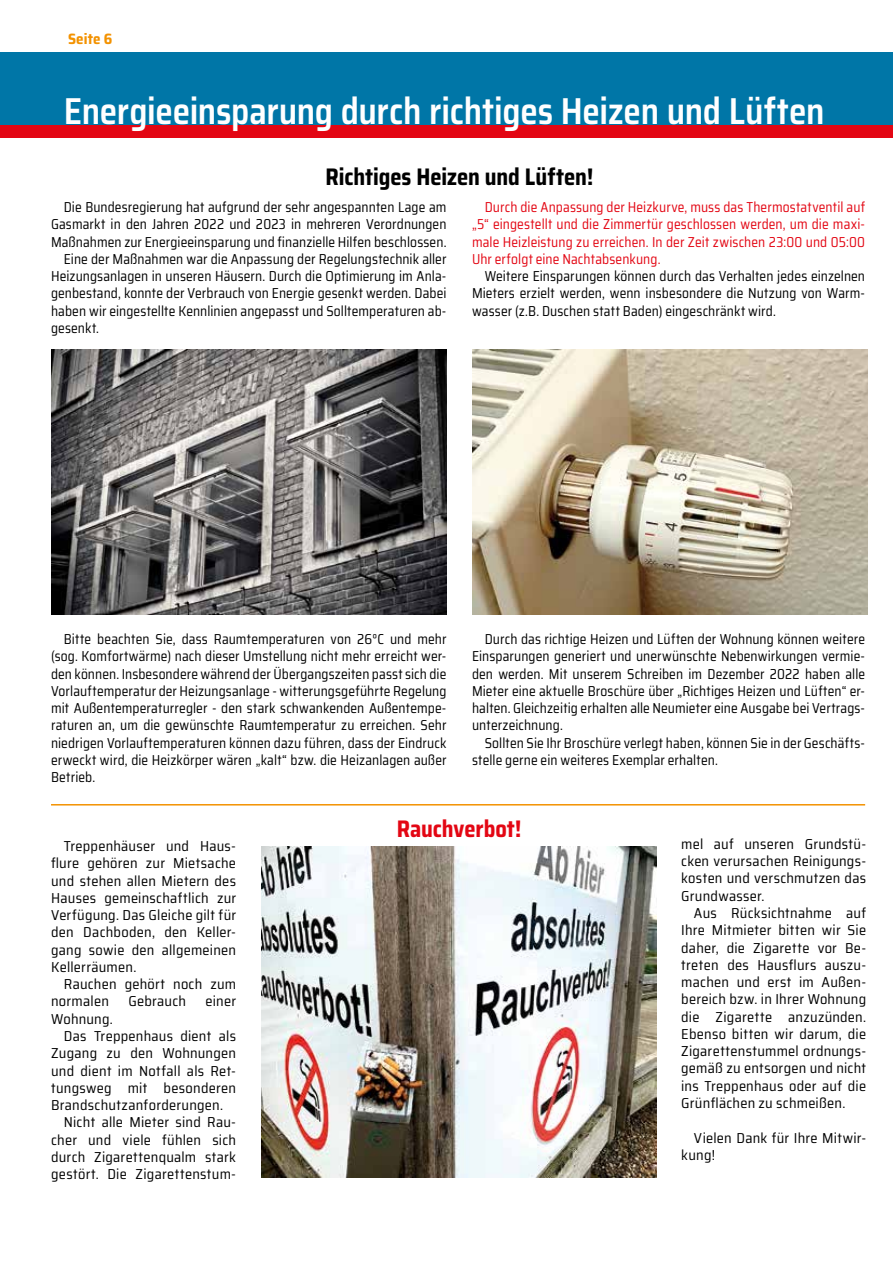
<style>
.page{position:relative;width:893px;height:1263px;background:#fff}
.page>*{position:absolute;margin:0;border:0;box-sizing:border-box;transform-origin:0 0}
.t1{font:600 semi-condensed 37.5px "Saira";letter-spacing:-.01em;color:#fff;scale:.94 1}
.t2{font:700 semi-condensed 24px "Saira";letter-spacing:-.005em;color:#000;scale:.94 1}
.t3{font:700 semi-condensed 24px "Saira";letter-spacing:-.005em;color:#e30613;scale:.94 1}
.t4{font:700 semi-condensed 15px "Saira";letter-spacing:.01em;color:#f39200}
.t5{font:semi-condensed 14.4px/17.2px "Saira";letter-spacing:.01em;color:#000;text-align:justify;scale:.94 1}
.t6{font:semi-condensed 14.4px/17.2px "Saira";letter-spacing:.01em;color:#000;text-align:justify}
.t7{font:semi-condensed 14.4px/17.2px "Saira";letter-spacing:.005em;color:#e30613;text-align:justify;scale:.94 1}
</style>
<div class="page">
<div style="left:0;top:52px;width:893px;height:73px;background:#0076a7"></div>
<div style="left:0;top:125px;width:893px;height:12px;background:#e30613"></div>
<hr style="left:51px;top:804px;width:814px;height:1px;background:#f39200">
<img style="left:51px;top:350px;width:395px;height:264px">
<img style="left:261px;top:846px;width:396px;height:332px">
<img style="left:472px;top:350px;width:395px;height:264px">
<p class="t4" style="left:68px;top:27px;width:46px">Seite 6</p>
<h1 class="t1" style="left:64px;top:83px;width:811px">Energieeinsparung durch richtiges Heizen und Lüften</h1>
<h2 class="t2" style="left:325px;top:158px;width:287px">Richtiges Heizen und Lüften!</h2>
<p class="t7" style="left:472px;top:198px;width:420px;text-indent:13px">Durch die Anpassung der Heizkurve, muss das Thermostatventil auf „5“ eingestellt und die Zimmertür geschlossen werden, um die maxi&shy;male Heizleistung zu erreichen. In der Zeit zwischen 23:00 und 05:00<br>Uhr erfolgt eine Nachtabsenkung.</p>
<p class="t5" style="left:472px;top:267px;width:420px;text-indent:13px">Weitere Einsparungen können durch das Verhalten jedes einzelnen Mieters erzielt werden, wenn insbesondere die Nutzung von Warm&shy;wasser (z.B. Duschen statt Baden) eingeschränkt wird.</p>
<p class="t5" style="left:64px;top:198px;width:409px">Die Bundesregierung hat aufgrund der sehr angespannten Lage am</p>
<p class="t5" style="left:51px;top:215px;width:422px">Gasmarkt in den Jahren 2022 und 2023 in mehreren Verordnungen</p>
<p class="t5" style="left:51px;top:233px;width:422px">Maßnahmen zur Energieeinsparung und finanzielle Hilfen beschlossen.</p>
<p class="t5" style="left:64px;top:250px;width:409px">Eine der Maßnahmen war die Anpassung der Regelungstechnik aller</p>
<p class="t5" style="left:51px;top:267px;width:422px">Heizungsanlagen in unseren Häusern. Durch die Optimierung im Anla-</p>
<p class="t5" style="left:51px;top:284px;width:422px">genbestand, konnte der Verbrauch von Energie gesenkt werden. Dabei</p>
<p class="t5" style="left:51px;top:302px;width:422px">haben wir eingestellte Kennlinien angepasst und Solltemperaturen ab-</p>
<p class="t5" style="left:51px;top:319px;width:53px">gesenkt.</p>
<p class="t5" style="left:51px;top:630px;width:422px;text-indent:13px">Bitte beachten Sie, dass Raumtemperaturen von 26°C und mehr (sog. Komfortwärme) nach dieser Umstellung nicht mehr erreicht wer&shy;den können. Insbesondere während der Übergangszeiten passt sich die Vorlauftemperatur der Heizungsanlage - witterungsgeführte Regelung mit Außentemperaturregler - den stark schwankenden Außentempe&shy;raturen an, um die gewünschte Raumtemperatur zu erreichen. Sehr niedrigen Vorlauftemperaturen können dazu führen, dass der Eindruck erweckt wird, die Heizkörper wären „kalt“ bzw. die Heizanlagen außer Betrieb.</p>
<p class="t5" style="left:472px;top:630px;width:420px;text-indent:13px">Durch das richtige Heizen und Lüften der Wohnung können weitere Einsparungen generiert und unerwünschte Nebenwirkungen vermie&shy;den werden. Mit unserem Schreiben im Dezember 2022 haben alle Mieter eine aktuelle Broschüre über „Richtiges Heizen und Lüften“ er&shy;halten. Gleichzeitig erhalten alle Neumieter eine Ausgabe bei Vertrags&shy;unterzeichnung.</p>
<p class="t5" style="left:472px;top:734px;width:420px;text-indent:13px">Sollten Sie Ihr Broschüre verlegt haben, können Sie in der Geschäfts&shy;stelle gerne ein weiteres Exemplar erhalten.</p>
<p class="t6" style="left:51px;top:837px;width:186px;text-indent:13px">Treppenhäuser und Haus&shy;flure gehören zur Mietsache und stehen allen Mietern des Hauses gemeinschaftlich zur Verfügung. Das Gleiche gilt für den Dachboden, den Keller&shy;gang sowie den allgemeinen Kellerräumen.</p>
<p class="t6" style="left:51px;top:975px;width:186px;text-indent:13px">Rauchen gehört noch zum normalen</p>
<p class="t6" style="left:128px;top:992px;width:59px">Gebrauch</p>
<p class="t6" style="left:206px;top:992px;width:32px">einer</p>
<p class="t6" style="left:51px;top:1010px;width:63px">Wohnung.</p>
<p class="t6" style="left:64px;top:1027px;width:174px">Das Treppenhaus dient als</p>
<p class="t6" style="left:51px;top:1044px;width:186px">Zugang zu den Wohnungen</p>
<p class="t6" style="left:51px;top:1062px;width:186px">und dient im Notfall als Ret-</p>
<p class="t6" style="left:51px;top:1079px;width:186px">tungsweg mit besonderen</p>
<p class="t6" style="left:51px;top:1096px;width:174px">Brandschutzanforderungen.</p>
<p class="t6" style="left:64px;top:1113px;width:174px">Nicht alle Mieter sind Rau-</p>
<p class="t6" style="left:51px;top:1131px;width:186px">cher und viele fühlen sich</p>
<p class="t6" style="left:51px;top:1148px;width:186px">durch Zigarettenqualm stark</p>
<p class="t6" style="left:51px;top:1165px;width:186px">gestört. Die Zigarettenstum-</p>
<h2 class="t3" style="left:397px;top:811px;width:134px">Rauchverbot!</h2>
<p class="t6" style="left:681px;top:835px;width:186px">mel auf unseren Grundstü&shy;cken verursachen Reinigungs&shy;kosten und verschmutzen das Grundwasser.</p>
<p class="t6" style="left:681px;top:904px;width:186px;text-indent:13px">Aus Rücksichtnahme auf Ihre Mitmieter bitten wir Sie daher, die Zigarette vor Be&shy;treten des Hausflurs auszu&shy;machen und erst im Außen&shy;bereich bzw. in Ihrer Wohnung die Zigarette anzuzünden.<br>Ebenso bitten wir darum, die Zigarettenstummel ordnungs&shy;gemäß zu entsorgen und nicht ins Treppenhaus oder auf die Grünflächen zu schmeißen.</p>
<p class="t6" style="left:681px;top:1129px;width:186px;text-indent:13px">Vielen Dank für Ihre Mitwir&shy;kung!</p>
</div>
